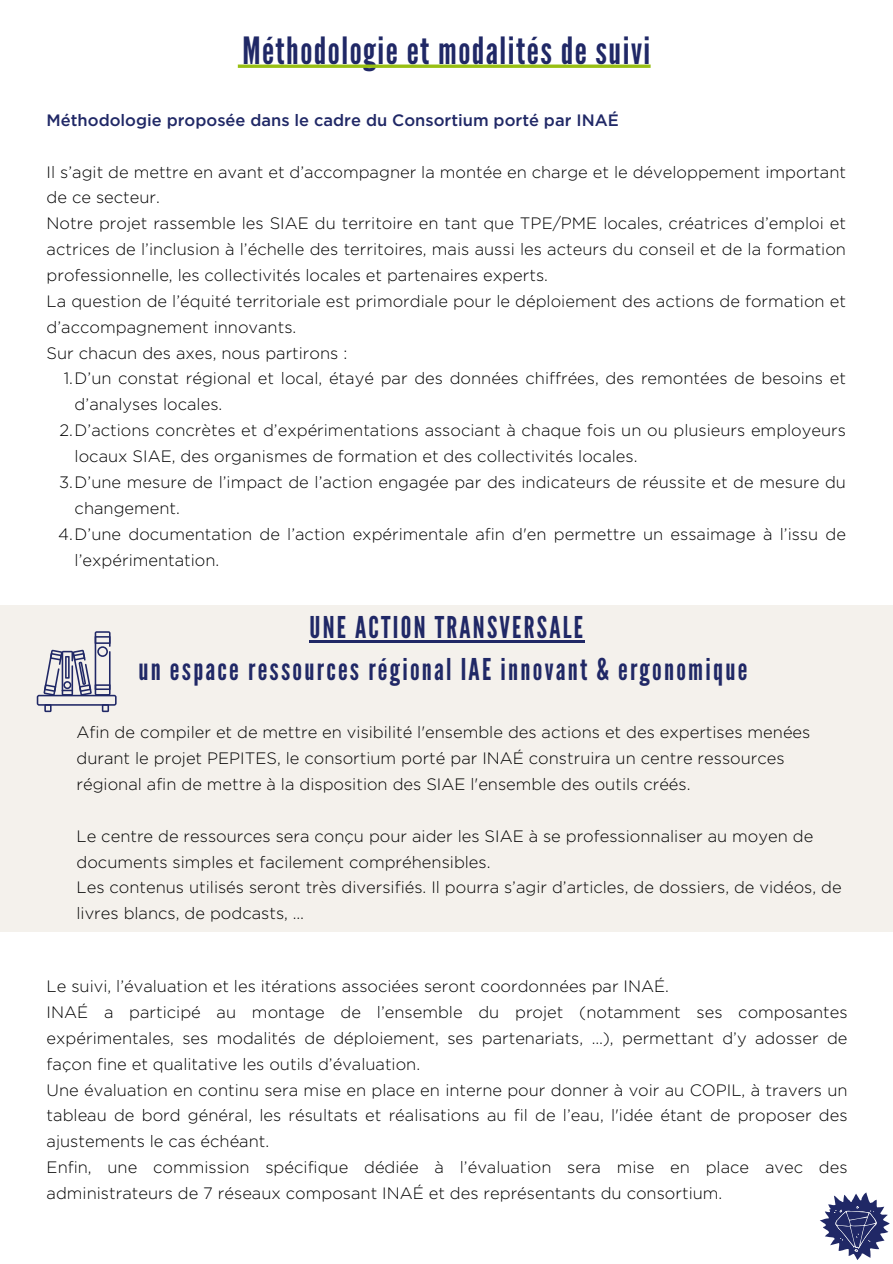
<style>
.page{position:relative;width:893px;height:1264px;background:#fff}
.page>*{position:absolute;margin:0;border:0;box-sizing:border-box;transform-origin:0 0}
.t1{font:37.5px "League Gothic";letter-spacing:.04em;color:#202866}
.t2{font:30px "League Gothic";letter-spacing:.075em;color:#202866}
.t3{font:300 16.5px/25.8px "Gotham";color:#000}
.t4{font:500 16.5px "Gotham";color:#202866}
</style>
<div class="page">
<div style="left:0;top:605px;width:892px;height:326px;background:#f4f1ec"></div>
<hr style="left:309px;top:640px;width:276px;height:3px;background:#202866">
<svg style="left:820px;top:1192px;width:70px;height:68px"></svg>
<svg style="left:238px;top:64px;width:412px;height:4px"></svg>
<svg style="left:37px;top:631px;width:80px;height:81px"></svg>
<p class="t1" style="left:242px;top:29px;width:409px">Méthodologie et modalités de suivi</p>
<p class="t4" style="left:47px;top:113px;width:573px">Méthodologie proposée dans le cadre du Consortium porté par INAÉ</p>
<p class="t3" style="left:47px;top:160px;width:800px">Il s’agit de mettre en avant et d’accompagner la montée en charge et le développement important de ce secteur.</p>
<p class="t3" style="left:47px;top:211px;width:800px;text-align:justify">Notre projet rassemble les SIAE du territoire en tant que TPE/PME locales, créatrices d’emploi et actrices de l’inclusion à l’échelle des territoires, mais aussi les acteurs du conseil et de la formation professionnelle, les collectivités locales et partenaires experts.</p>
<p class="t3" style="left:47px;top:289px;width:800px">La question de l’équité territoriale est primordiale pour le déploiement des actions de formation et d’accompagnement innovants.</p>
<p class="t3" style="left:47px;top:341px;width:302px">Sur chacun des axes, nous partirons :</p>
<p class="t3" style="left:75px;top:366px;width:772px;text-indent:-11px">1.D’un constat régional et local, étayé par des données chiffrées, des remontées de besoins et d’analyses locales.</p>
<p class="t3" style="left:75px;top:418px;width:772px;text-indent:-15px">2.D’actions concrètes et d’expérimentations associant à chaque fois un ou plusieurs employeurs locaux SIAE, des organismes de formation et des collectivités locales.</p>
<p class="t3" style="left:75px;top:470px;width:772px;text-indent:-15px">3.D’une mesure de l’impact de l’action engagée par des indicateurs de réussite et de mesure du changement.</p>
<p class="t3" style="left:75px;top:522px;width:772px;text-indent:-16px">4.D’une documentation de l’action expérimentale afin d'en permettre un essaimage à l’issu de l’expérimentation.</p>
<p class="t2" style="left:309px;top:610px;width:275px">UNE ACTION TRANSVERSALE</p>
<p class="t2" style="left:138px;top:652px;width:610px">un espace ressources régional IAE innovant &amp; ergonomique</p>
<p class="t3" style="left:76px;top:720px;width:735px">Afin de compiler et de mettre en visibilité l'ensemble des actions et des expertises menées durant le projet PEPITES, le consortium porté par INAÉ construira un centre ressources régional afin de mettre à la disposition des SIAE l'ensemble des outils créés.</p>
<p class="t3" style="left:76px;top:823px;width:738px">Le centre de ressources sera conçu pour aider les SIAE à se professionnaliser au moyen de documents simples et facilement compréhensibles.</p>
<p class="t3" style="left:76px;top:875px;width:766px">Les contenus utilisés seront très diversifiés. Il pourra s’agir d’articles, de dossiers, de vidéos, de livres blancs, de podcasts, …</p>
<p class="t3" style="left:47px;top:974px;width:624px">Le suivi, l’évaluation et les itérations associées seront coordonnées par INAÉ.</p>
<p class="t3" style="left:47px;top:1000px;width:802px;text-align:justify">INAÉ a participé au montage de l’ensemble du projet (notamment ses composantes expérimentales, ses modalités de déploiement, ses partenariats, …), permettant d’y adosser de façon fine et qualitative les outils d’évaluation.</p>
<p class="t3" style="left:47px;top:1077px;width:802px;text-align:justify">Une évaluation en continu sera mise en place en interne pour donner à voir au COPIL, à travers un tableau de bord général, les résultats et réalisations au fil de l’eau, l'idée étant de proposer des ajustements le cas échéant.</p>
<p class="t3" style="left:47px;top:1155px;width:802px">Enfin, une commission spécifique dédiée à l’évaluation sera mise en place avec des administrateurs de 7 réseaux composant INAÉ et des représentants du consortium.</p>
</div>
